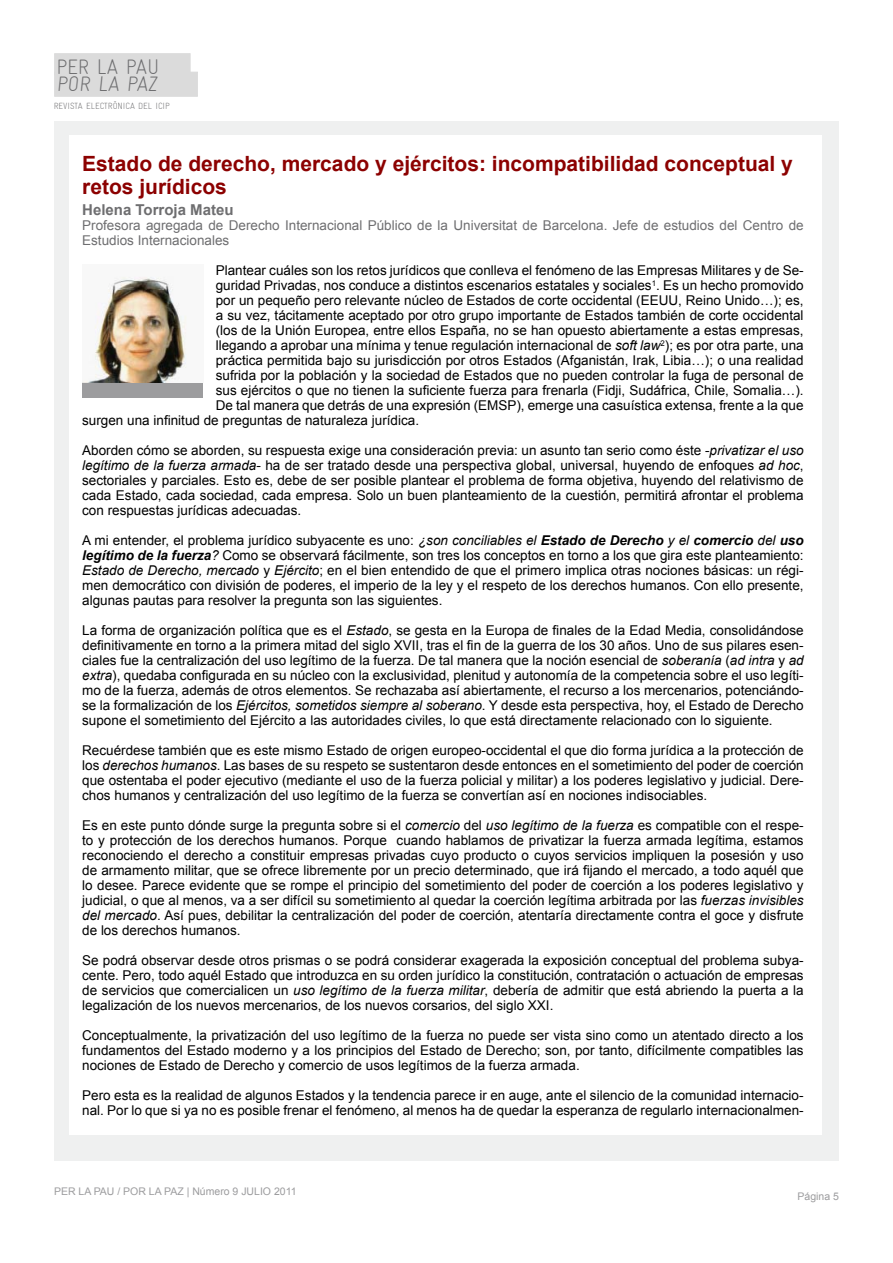
<style>
.page{position:relative;width:893px;height:1263px;background:#fff}
.page>*{position:absolute;margin:0;border:0;box-sizing:border-box;transform-origin:0 0}
.t1{font:700 21px/22.5px "Arial";color:#8c0100}
.t2{font:300 21px/17.5px "Gravur Condensed";color:#6e6e70}
.t3{font:700 15px "Arial";color:#6e6e70}
.t4{font:13.5px/15px "Arial";color:#000;text-align:justify}
.t5{font:13.5px/15px "Arial";color:#6e6e70}
.t6{font:10.5px "Arial";color:#9c9c9e}
.t7{font:300 9px "Gravur Condensed";color:#6e6e70}
.s1{font-style:italic}
.s2{font-weight:700;font-style:italic}
</style>
<div class="page">
<div style="left:54px;top:122px;width:785px;height:1039px;background:#eff0f0"></div>
<div style="left:69px;top:135px;width:752px;height:999px;background:#fff"></div>
<div style="left:54px;top:53px;width:136px;height:22px;background:#dbdbdb"></div>
<div style="left:54px;top:72px;width:144px;height:25px;background:#dbdbdb"></div>
<div style="left:82px;top:264px;width:121px;height:134px;background:#9c9c9e"></div>
<img style="left:82px;top:264px;width:121px;height:119px">
<h1 class="t2" style="left:56px;top:58px;width:105px">PER LA PAU<br>POR LA PAZ</h1>
<p class="t7" style="left:54px;top:101px;width:117px">REVISTA ELECTRÓNICA DEL ICIP</p>
<h1 class="t1" style="left:82px;top:153px;width:712px">Estado de derecho, mercado y ejércitos: incompatibilidad conceptual y retos jurídicos</h1>
<p class="t3" style="left:82px;top:200px;width:153px">Helena Torroja Mateu</p>
<p class="t5" style="left:82px;top:218px;width:723px">Profesora agregada de Derecho Internacional Público de la Universitat de Barcelona. Jefe de estudios del Centro de<br>Estudios Internacionales</p>
<p class="t4" style="left:216px;top:263px;width:589px">Plantear cuáles son los retos jurídicos que conlleva el fenómeno de las Empresas Militares y de Se-</p>
<p class="t4" style="left:216px;top:278px;width:589px">guridad Privadas, nos conduce a distintos escenarios estatales y sociales<sup>1</sup>. Es un hecho promovido</p>
<p class="t4" style="left:216px;top:293px;width:589px">por un pequeño pero relevante núcleo de Estados de corte occidental (EEUU, Reino Unido…); es,</p>
<p class="t4" style="left:216px;top:308px;width:589px">a su vez, tácitamente aceptado por otro grupo importante de Estados también de corte occidental</p>
<p class="t4" style="left:216px;top:323px;width:589px">(los de la Unión Europea, entre ellos España, no se han opuesto abiertamente a estas empresas,</p>
<p class="t4" style="left:216px;top:338px;width:589px">llegando a aprobar una mínima y tenue regulación internacional de <span class="s1">soft law</span><sup>2</sup>); es por otra parte, una</p>
<p class="t4" style="left:216px;top:353px;width:589px">práctica permitida bajo su jurisdicción por otros Estados (Afganistán, Irak, Libia…); o una realidad</p>
<p class="t4" style="left:216px;top:368px;width:589px">sufrida por la población y la sociedad de Estados que no pueden controlar la fuga de personal de</p>
<p class="t4" style="left:216px;top:383px;width:589px">sus ejércitos o que no tienen la suficiente fuerza para frenarla (Fidji, Sudáfrica, Chile, Somalia…).</p>
<p class="t4" style="left:216px;top:398px;width:589px">De tal manera que detrás de una expresión (EMSP), emerge una casuística extensa, frente a la que</p>
<p class="t4" style="left:82px;top:413px;width:338px">surgen una infinitud de preguntas de naturaleza jurídica.</p>
<p class="t4" style="left:82px;top:443px;width:723px">Aborden cómo se aborden, su respuesta exige una consideración previa: un asunto tan serio como éste -<span class="s1">privatizar el uso legítimo de la fuerza armada</span>- ha de ser tratado desde una perspectiva global, universal, huyendo de enfoques <span class="s1">ad hoc</span>, sectoriales y parciales. Esto es, debe de ser posible plantear el problema de forma objetiva, huyendo del relativismo de cada Estado, cada sociedad, cada empresa. Solo un buen planteamiento de la cuestión, permitirá afrontar el problema con respuestas jurídicas adecuadas.</p>
<p class="t4" style="left:82px;top:533px;width:723px">A mi entender, el problema jurídico subyacente es uno: <span class="s1">¿son conciliables el</span> <span class="s2">Estado de Derecho</span> <span class="s1">y el</span> <span class="s2">comercio</span> <span class="s1">del</span> <span class="s2">uso legítimo de la fuerza</span><span class="s1">?</span> Como se observará fácilmente, son tres los conceptos en torno a los que gira este planteamiento:<br><span class="s1">Estado de Derecho, mercado</span> y <span class="s1">Ejército</span>; en el bien entendido de que el primero implica otras nociones básicas: un régi&shy;men democrático con división de poderes, el imperio de la ley y el respeto de los derechos humanos. Con ello presente, algunas pautas para resolver la pregunta son las siguientes.</p>
<p class="t4" style="left:82px;top:623px;width:723px">La forma de organización política que es el <span class="s1">Estado</span>, se gesta en la Europa de finales de la Edad Media, consolidándose definitivamente en torno a la primera mitad del siglo XVII, tras el fin de la guerra de los 30 años. Uno de sus pilares esen&shy;ciales fue la centralización del uso legítimo de la fuerza. De tal manera que la noción esencial de <span class="s1">soberanía</span> (<span class="s1">ad intra</span> y <span class="s1">ad extra</span>), quedaba configurada en su núcleo con la exclusividad, plenitud y autonomía de la competencia sobre el uso legíti&shy;mo de la fuerza, además de otros elementos. Se rechazaba así abiertamente, el recurso a los mercenarios, potenciándo&shy;se la formalización de los <span class="s1">Ejércitos, sometidos siempre al soberano</span>. Y desde esta perspectiva, hoy, el Estado de Derecho supone el sometimiento del Ejército a las autoridades civiles, lo que está directamente relacionado con lo siguiente.</p>
<p class="t4" style="left:82px;top:743px;width:723px">Recuérdese también que es este mismo Estado de origen europeo-occidental el que dio forma jurídica a la protección de los <span class="s1">derechos humanos</span>. Las bases de su respeto se sustentaron desde entonces en el sometimiento del poder de coerción que ostentaba el poder ejecutivo (mediante el uso de la fuerza policial y militar) a los poderes legislativo y judicial. Dere&shy;chos humanos y centralización del uso legítimo de la fuerza se convertían así en nociones indisociables.</p>
<p class="t4" style="left:82px;top:818px;width:723px">Es en este punto dónde surge la pregunta sobre si el <span class="s1">comercio</span> del <span class="s1">uso legítimo de la fuerza</span> es compatible con el respe&shy;to y protección de los derechos humanos. Porque cuando hablamos de privatizar la fuerza armada legítima, estamos reconociendo el derecho a constituir empresas privadas cuyo producto o cuyos servicios impliquen la posesión y uso de armamento militar, que se ofrece libremente por un precio determinado, que irá fijando el mercado, a todo aquél que lo desee. Parece evidente que se rompe el principio del sometimiento del poder de coerción a los poderes legislativo y judicial, o que al menos, va a ser difícil su sometimiento al quedar la coerción legítima arbitrada por las <span class="s1">fuerzas invisibles del mercado</span>. Así pues, debilitar la centralización del poder de coerción, atentaría directamente contra el goce y disfrute de los derechos humanos.</p>
<p class="t4" style="left:82px;top:953px;width:723px">Se podrá observar desde otros prismas o se podrá considerar exagerada la exposición conceptual del problema subya&shy;cente. Pero, todo aquél Estado que introduzca en su orden jurídico la constitución, contratación o actuación de empresas de servicios que comercialicen un <span class="s1">uso legítimo de la fuerza militar</span>, debería de admitir que está abriendo la puerta a la legalización de los nuevos mercenarios, de los nuevos corsarios, del siglo XXI.</p>
<p class="t4" style="left:82px;top:1028px;width:723px">Conceptualmente, la privatización del uso legítimo de la fuerza no puede ser vista sino como un atentado directo a los fundamentos del Estado moderno y a los principios del Estado de Derecho; son, por tanto, difícilmente compatibles las nociones de Estado de Derecho y comercio de usos legítimos de la fuerza armada.</p>
<p class="t4" style="left:82px;top:1088px;width:723px">Pero esta es la realidad de algunos Estados y la tendencia parece ir en auge, ante el silencio de la comunidad internacio&shy;nal. Por lo que si ya no es posible frenar el fenómeno, al menos ha de quedar la esperanza de regularlo internacionalmen-</p>
<p class="t6" style="left:54px;top:1184px;width:244px">PER LA PAU / POR LA PAZ | Número 9 JULIO 2011</p>
<p class="t6" style="left:797px;top:1189px;width:43px">Página 5</p>
</div>
